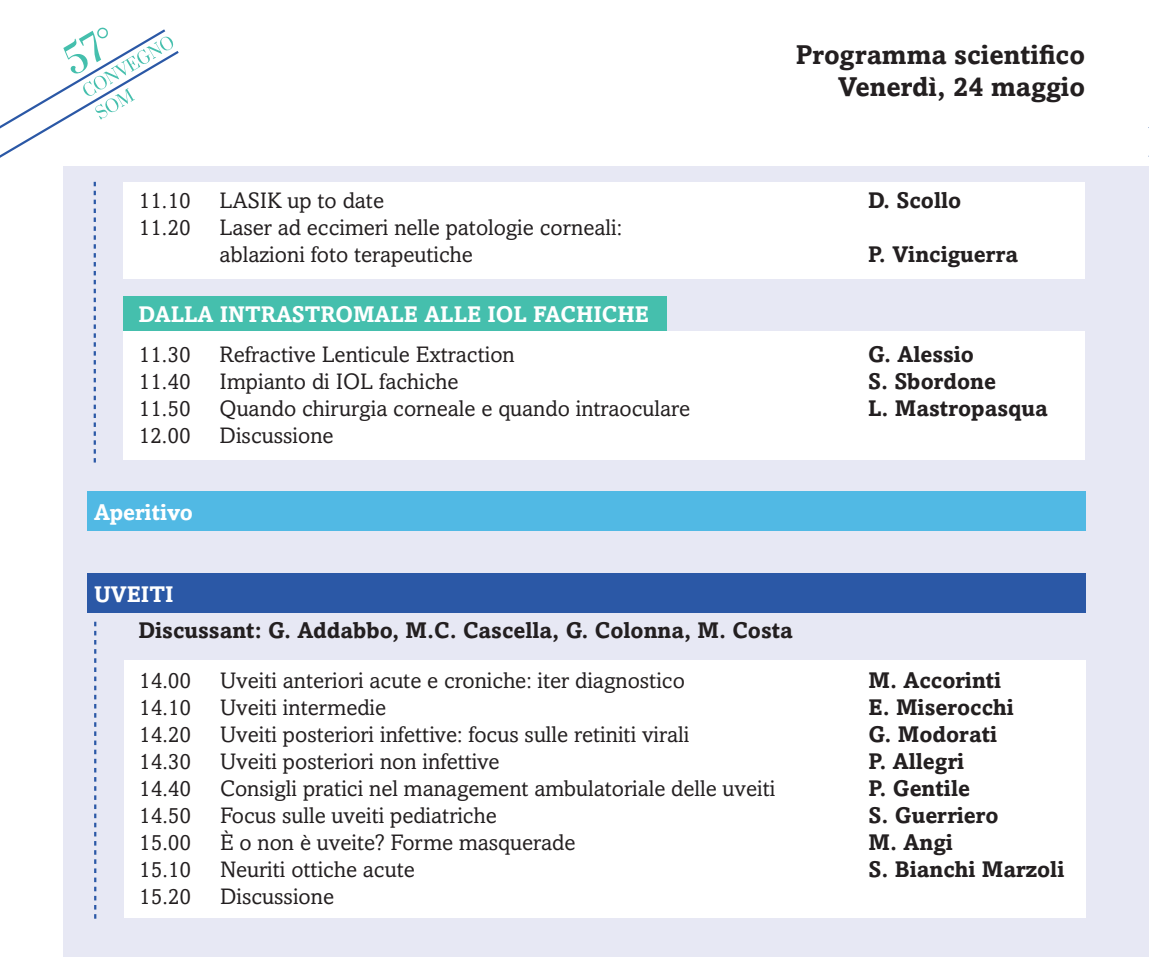
<style>
.page{position:relative;width:1149px;height:957px;background:#fff}
.page>*{position:absolute;margin:0;border:0;box-sizing:border-box;transform-origin:0 0}
.t1{font:700 27px "Amasis MT Std";color:#231f20}
.t2{font:22.5px "Amasis MT Std";color:#231f20}
.t3{font:700 22.5px "Amasis MT Std";color:#231f20}
.t4{font:700 22.5px "Amasis MT Std";color:#fff}
</style>
<div class="page">
<svg style="left:0;top:27px;width:179px;height:141px"></svg>
<div style="left:64px;top:166px;width:1084px;height:791px;background:#e7e8f4"></div>
<div style="left:123px;top:297px;width:543px;height:34px;background:#45bfad"></div>
<div style="left:123px;top:331px;width:961px;height:129px;background:#fff"></div>
<div style="left:123px;top:182px;width:961px;height:97px;background:#fff"></div>
<svg style="left:94px;top:182px;width:2px;height:280px"></svg>
<div style="left:87px;top:573px;width:998px;height:39px;background:#2b58a6"></div>
<div style="left:124px;top:660px;width:961px;height:257px;background:#fff"></div>
<svg style="left:94px;top:622px;width:2px;height:296px"></svg>
<div style="left:87px;top:491px;width:998px;height:40px;background:#51b9e4"></div>
<p class="t1" style="left:795px;top:38px;width:291px">Programma scientifico</p>
<p class="t1" style="left:838px;top:71px;width:248px">Venerdì, 24 maggio</p>
<p class="t2" style="left:138px;top:187px;width:54px">11.10</p>
<p class="t2" style="left:219px;top:187px;width:166px">LASIK up to date</p>
<p class="t3" style="left:867px;top:187px;width:95px">D. Scollo</p>
<p class="t2" style="left:138px;top:214px;width:54px">11.20</p>
<p class="t2" style="left:219px;top:214px;width:404px">Laser ad eccimeri nelle patologie corneali:</p>
<p class="t2" style="left:219px;top:241px;width:255px">ablazioni foto terapeutiche</p>
<p class="t3" style="left:867px;top:241px;width:152px">P. Vinciguerra</p>
<p class="t4" style="left:138px;top:300px;width:511px">DALLA INTRASTROMALE ALLE IOL FACHICHE</p>
<p class="t2" style="left:138px;top:341px;width:54px">11.30</p>
<p class="t2" style="left:219px;top:341px;width:297px">Refractive Lenticule Extraction</p>
<p class="t3" style="left:867px;top:341px;width:107px">G. Alessio</p>
<p class="t2" style="left:138px;top:368px;width:54px">11.40</p>
<p class="t2" style="left:219px;top:368px;width:240px">Impianto di IOL fachiche</p>
<p class="t3" style="left:867px;top:368px;width:129px">S. Sbordone</p>
<p class="t2" style="left:138px;top:395px;width:54px">11.50</p>
<p class="t2" style="left:219px;top:395px;width:472px">Quando chirurgia corneale e quando intraoculare</p>
<p class="t3" style="left:867px;top:395px;width:181px">L. Mastropasqua</p>
<p class="t2" style="left:138px;top:422px;width:54px">12.00</p>
<p class="t2" style="left:219px;top:422px;width:115px">Discussione</p>
<p class="t4" style="left:94px;top:499px;width:100px">Aperitivo</p>
<p class="t4" style="left:94px;top:580px;width:81px">UVEITI</p>
<p class="t3" style="left:138px;top:616px;width:656px">Discussant: G. Addabbo, M.C. Cascella, G. Colonna, M. Costa</p>
<p class="t2" style="left:139px;top:667px;width:54px">14.00</p>
<p class="t2" style="left:220px;top:667px;width:466px">Uveiti anteriori acute e croniche: iter diagnostico</p>
<p class="t3" style="left:868px;top:667px;width:134px">M. Accorinti</p>
<p class="t2" style="left:139px;top:694px;width:54px">14.10</p>
<p class="t2" style="left:220px;top:694px;width:168px">Uveiti intermedie</p>
<p class="t3" style="left:868px;top:694px;width:147px">E. Miserocchi</p>
<p class="t2" style="left:139px;top:721px;width:54px">14.20</p>
<p class="t2" style="left:220px;top:721px;width:471px">Uveiti posteriori infettive: focus sulle retiniti virali</p>
<p class="t3" style="left:868px;top:721px;width:130px">G. Modorati</p>
<p class="t2" style="left:139px;top:748px;width:54px">14.30</p>
<p class="t2" style="left:220px;top:748px;width:281px">Uveiti posteriori non infettive</p>
<p class="t3" style="left:868px;top:748px;width:97px">P. Allegri</p>
<p class="t2" style="left:139px;top:775px;width:54px">14.40</p>
<p class="t2" style="left:220px;top:775px;width:556px">Consigli pratici nel management ambulatoriale delle uveiti</p>
<p class="t3" style="left:868px;top:775px;width:103px">P. Gentile</p>
<p class="t2" style="left:139px;top:802px;width:54px">14.50</p>
<p class="t2" style="left:220px;top:802px;width:278px">Focus sulle uveiti pediatriche</p>
<p class="t3" style="left:868px;top:802px;width:132px">S. Guerriero</p>
<p class="t2" style="left:139px;top:829px;width:54px">15.00</p>
<p class="t2" style="left:220px;top:829px;width:357px">È o non è uveite? Forme masquerade</p>
<p class="t3" style="left:868px;top:829px;width:86px">M. Angi</p>
<p class="t2" style="left:139px;top:856px;width:54px">15.10</p>
<p class="t2" style="left:220px;top:856px;width:196px">Neuriti ottiche acute</p>
<p class="t3" style="left:868px;top:856px;width:197px">S. Bianchi Marzoli</p>
<p class="t2" style="left:139px;top:883px;width:54px">15.20</p>
<p class="t2" style="left:220px;top:883px;width:115px">Discussione</p>
</div>
